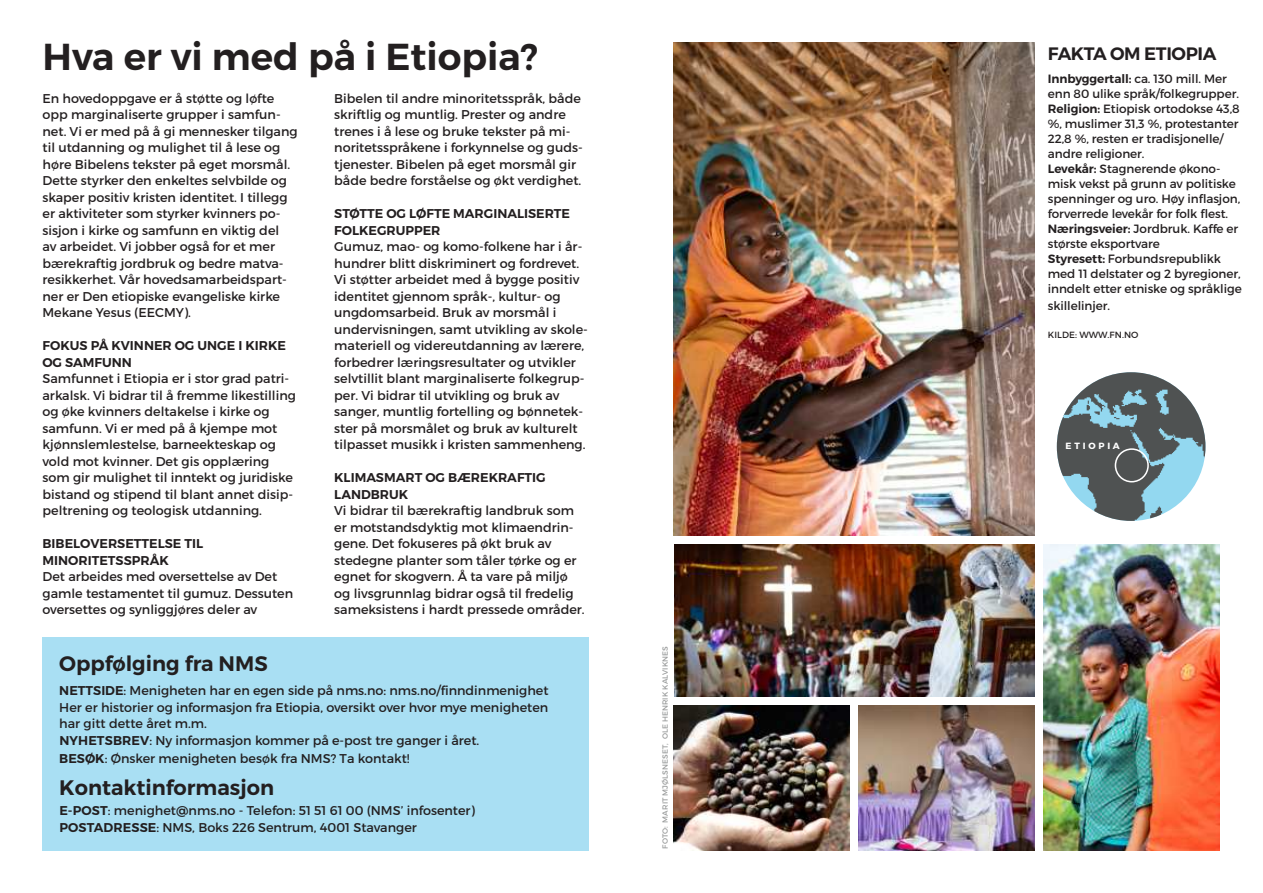
<style>
.page{position:relative;width:1263px;height:893px;background:#fff}
.page>*{position:absolute;margin:0;border:0;box-sizing:border-box;transform-origin:0 0}
.t1{font:600 37.5px "Montserrat";color:#231f20}
.t2{font:600 21px "Montserrat";color:#231f20}
.t3{font:600 18px "Montserrat";letter-spacing:-.02em;color:#231f20}
.t4{font:12.75px/16.5px "Montserrat";color:#231f20}
.t5{font:600 12.75px/16.5px "Montserrat";color:#231f20}
.t6{font:12px/15px "Montserrat";letter-spacing:-.005em;color:#231f20}
.t7{font:9px "Montserrat";letter-spacing:.01em;color:#231f20}
.t8{font:700 9px "Montserrat";letter-spacing:.31em;color:#fff}
.t9{font:7.5px "Montserrat";letter-spacing:.01em;color:#9a9c9c}
.s1{font-weight:600}
</style>
<div class="page">
<div style="left:43px;top:637px;width:546px;height:213px;background:#a9dff3"></div>
<img style="left:674px;top:43px;width:361px;height:493px">
<img style="left:1043px;top:544px;width:176px;height:306px">
<img style="left:674px;top:544px;width:361px;height:153px">
<img style="left:674px;top:705px;width:176px;height:145px">
<img style="left:859px;top:705px;width:176px;height:145px">
<img style="left:1057px;top:372px;width:148px;height:149px;border-radius:74px">
<div style="left:1115px;top:448px;width:34px;height:34px;border:2px solid #fff;border-radius:50%"></div>
<h1 class="t1" style="left:43px;top:37px;width:497px">Hva er vi med på i Etiopia?</h1>
<p class="t4" style="left:334px;top:90px;width:250px">Bibelen til andre minoritetsspråk, både skriftlig og muntlig. Prester og andre trenes i å lese og bruke tekster på mi&shy;noritetsspråkene i forkynnelse og guds&shy;tjenester. Bibelen på eget morsmål gir både bedre forståelse og økt verdighet.</p>
<p class="t5" style="left:334px;top:206px;width:237px">STØTTE OG LØFTE MARGINALISERTE<br>FOLKEGRUPPER</p>
<p class="t4" style="left:334px;top:239px;width:255px">Gumuz, mao- og komo-folkene har i år&shy;hundrer blitt diskriminert og fordrevet.<br>Vi støtter arbeidet med å bygge positiv identitet gjennom språk-, kultur- og ungdomsarbeid. Bruk av morsmål i undervisningen, samt utvikling av skole&shy;materiell og videreutdanning av lærere, forbedrer læringsresultater og utvikler selvtillit blant marginaliserte folkegrup&shy;per. Vi bidrar til utvikling og bruk av sanger, muntlig fortelling og bønnetek&shy;ster på morsmålet og bruk av kulturelt tilpasset musikk i kristen sammenheng.</p>
<p class="t5" style="left:334px;top:470px;width:213px">KLIMASMART OG BÆREKRAFTIG<br>LANDBRUK</p>
<p class="t4" style="left:334px;top:503px;width:252px">Vi bidrar til bærekraftig landbruk som er motstandsdyktig mot klimaendrin&shy;gene. Det fokuseres på økt bruk av stedegne planter som tåler tørke og er egnet for skogvern. Å ta vare på miljø og livsgrunnlag bidrar også til fredelig sameksistens i hardt pressede områder.</p>
<p class="t4" style="left:43px;top:90px;width:257px">En hovedoppgave er å støtte og løfte opp marginaliserte grupper i samfun&shy;net. Vi er med på å gi mennesker tilgang til utdanning og mulighet til å lese og høre Bibelens tekster på eget morsmål.<br>Dette styrker den enkeltes selvbilde og skaper positiv kristen identitet. I tillegg er aktiviteter som styrker kvinners po&shy;sisjon i kirke og samfunn en viktig del<br>av arbeidet. Vi jobber også for et mer bærekraftig jordbruk og bedre matva&shy;resikkerhet. Vår hovedsamarbeidspart&shy;ner er Den etiopiske evangeliske kirke Mekane Yesus (EECMY).</p>
<p class="t5" style="left:43px;top:338px;width:245px">FOKUS PÅ KVINNER OG UNGE I KIRKE<br>OG SAMFUNN</p>
<p class="t4" style="left:43px;top:371px;width:255px">Samfunnet i Etiopia er i stor grad patri&shy;arkalsk. Vi bidrar til å fremme likestilling og øke kvinners deltakelse i kirke og samfunn. Vi er med på å kjempe mot kjønnslemlestelse, barneekteskap og vold mot kvinner. Det gis opplæring som gir mulighet til inntekt og juridiske bistand og stipend til blant annet disip&shy;peltrening og teologisk utdanning.</p>
<p class="t5" style="left:43px;top:536px;width:162px">BIBELOVERSETTELSE TIL<br>MINORITETSSPRÅK</p>
<p class="t4" style="left:43px;top:569px;width:252px">Det arbeides med oversettelse av Det gamle testamentet til gumuz. Dessuten oversettes og synliggjøres deler av</p>
<h2 class="t2" style="left:59px;top:653px;width:210px">Oppfølging fra NMS</h2>
<p class="t4" style="left:59px;top:683px;width:491px"><span class="s1">NETTSIDE</span>: Menigheten har en egen side på nms.no: nms.no/finndinmenighet Her er historier og informasjon fra Etiopia, oversikt over hvor mye menigheten har gitt dette året m.m.<br><span class="s1">NYHETSBREV</span>: Ny informasjon kommer på e-post tre ganger i året.</p>
<p class="t4" style="left:59px;top:750px;width:352px"><span class="s1">BESØK</span>: Ønsker menigheten besøk fra NMS? Ta kontakt!</p>
<h2 class="t2" style="left:59px;top:776px;width:216px">Kontaktinformasjon</h2>
<p class="t4" style="left:59px;top:803px;width:417px"><span class="s1">E-POST</span>: menighet@nms.no - Telefon: 51 51 61 00 (NMS’ infosenter)<br><span class="s1">POSTADRESSE</span>: NMS, Boks 226 Sentrum, 4001 Stavanger</p>
<p class="t9" style="left:661px;top:849px;width:204px;rotate:-90deg">FOTO: MARIT MJØLSNESET, OLE HENRIK KALVIKNES</p>
<h3 class="t3" style="left:1048px;top:44px;width:170px">FAKTA OM ETIOPIA</h3>
<p class="t6" style="left:1048px;top:72px;width:195px"><span class="s1">Innbyggertall:</span> ca. 130 mill. Mer enn 80 ulike språk/folkegrupper.<br><span class="s1">Religion:</span> Etiopisk ortodokse 43,8 %, muslimer 31,3 %, protestanter<br>22,8 %, resten er tradisjonelle/ andre religioner.<br><span class="s1">Levekår:</span> Stagnerende økono&shy;misk vekst på grunn av politiske spenninger og uro. Høy inflasjon, forverrede levekår for folk flest.<br><span class="s1">Næringsveier:</span> Jordbruk. Kaffe er største eksportvare<br><span class="s1">Styresett:</span> Forbundsrepublikk med 11 delstater og 2 byregioner, inndelt etter etniske og språklige</p>
<p class="t6" style="left:1048px;top:298px;width:64px">skillelinjer.</p>
<p class="t7" style="left:1048px;top:330px;width:92px">KILDE: WWW.FN.NO</p>
<p class="t8" style="left:1065px;top:441px;width:56px">ETIOPIA</p>
</div>
